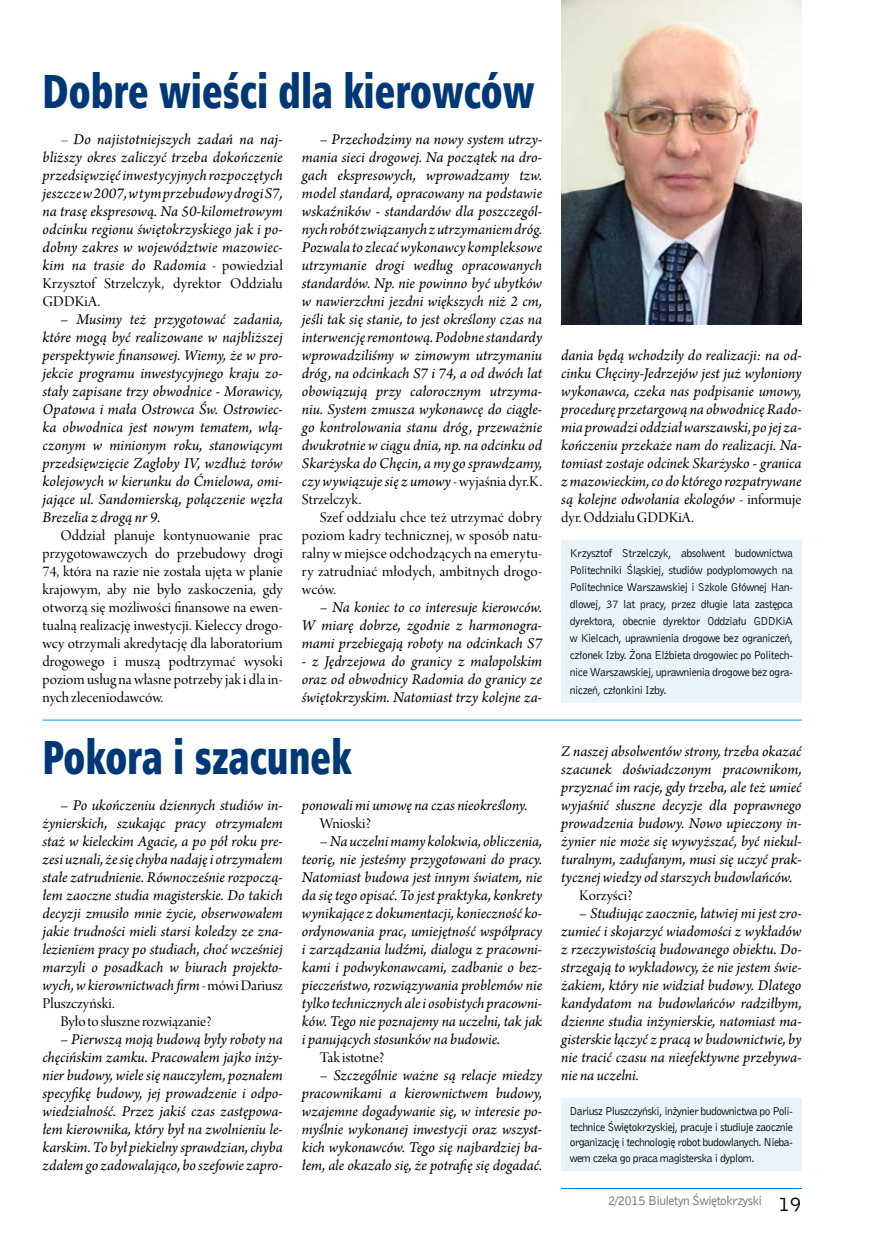
<style>
.page{position:relative;width:876px;height:1246px;background:#fff}
.page>*{position:absolute;margin:0;border:0;box-sizing:border-box;transform-origin:0 0}
.t1{font:48px "Humnst 777 X Blk Cn EU";color:#003876;scale:.8 1}
.t2{font:italic 15.75px/18px "Arno Pro";color:#000;text-align:justify}
.t3{font:15.75px/18px "Arno Pro Display";letter-spacing:.01em;color:#000}
.t4{font:13.5px "Bell Gothic EU";letter-spacing:-.05em;color:#6f6f6e}
.t5{font:11.7px/17.1px "Bell Gothic EU";letter-spacing:-.045em;color:#000;text-align:justify}
.s1{font-family:"Arno Pro Display";font-style:normal}
.s2{font-size:21px;color:#000}
</style>
<div class="page">
<hr style="left:561px;top:1188px;width:240px;height:1px;background:#008bd2">
<div style="left:561px;top:1098px;width:240px;height:72px;background:#e9f3fc"></div>
<hr style="left:43px;top:720px;width:758px;height:1px;background:#009ee3">
<div style="left:561px;top:540px;width:240px;height:162px;background:#e9f3fc"></div>
<img style="left:561px;top:0;width:240px;height:324px">
<h1 class="t1" style="left:43px;top:60px;width:617px">Dobre wieści dla kierowców</h1>
<p class="t2" style="left:302px;top:131px;width:242px;text-indent:18px">– Przechodzimy na nowy system utrzy&shy;mania sieci drogowej. Na początek na dro&shy;gach ekspresowych, wprowadzamy tzw. model standard, opracowany na podstawie wskaźników - standardów dla poszczegól&shy;nych robót związanych zutrzymaniem dróg.<br>Pozwala to zlecać wykonawcy kompleksowe utrzymanie drogi według opracowanych standardów. Np. nie powinno być ubytków w nawierzchni jezdni większych niż 2 cm, jeśli tak się stanie, to jest określony czas na interwencję remontową. Podobne standardy wprowadziliśmy w zimowym utrzymaniu dróg, na odcinkach S7 i 74, a od dwóch lat obowiązują przy całorocznym utrzyma&shy;niu. System zmusza wykonawcę do ciągłe&shy;go kontrolowania stanu dróg, przeważnie dwukrotnie w ciągu dnia, np. na odcinku od Skarżyska do Chęcin, a my go sprawdzamy, czy wywiązuje się z umowy <span class="s1">- wyjaśnia dyr.K.</span></p>
<p class="t3" style="left:302px;top:491px;width:61px">Strzelczyk.</p>
<p class="t3" style="left:320px;top:509px;width:224px">Szef oddziału chce też utrzymać dobry</p>
<p class="t3" style="left:302px;top:527px;width:242px">poziom kadry technicznej, w sposób natu-</p>
<p class="t3" style="left:302px;top:545px;width:242px">ralny w miejsce odchodzących na emerytu-</p>
<p class="t3" style="left:302px;top:563px;width:242px">ry zatrudniać młodych, ambitnych drogo-</p>
<p class="t3" style="left:302px;top:581px;width:36px">wców.</p>
<p class="t2" style="left:302px;top:599px;width:242px;text-indent:18px">– Na koniec to co interesuje kierowców.<br>W miarę dobrze, zgodnie z harmonogra&shy;mami przebiegają roboty na odcinkach S7</p>
<p class="t2" style="left:302px;top:653px;width:242px">- z Jędrzejowa do granicy z małopolskim oraz od obwodnicy Radomia do granicy ze świętokrzyskim. Natomiast trzy kolejne za-</p>
<p class="t2" style="left:43px;top:131px;width:242px;text-indent:18px"><span class="s1">–</span> Do najistotniejszych zadań na naj&shy;bliższy okres zaliczyć trzeba dokończenie przedsięwzięć inwestycyjnych rozpoczętych jeszcze w2007, wtym przebudowy drogi S7, na trasę ekspresową. Na 50-kilometrowym odcinku regionu świętokrzyskiego jak i po&shy;dobny zakres w województwie mazowiec&shy;kim na trasie do Radomia <span class="s1">- powiedział</span></p>
<p class="t3" style="left:43px;top:275px;width:242px">Krzysztof Strzelczyk, dyrektor Oddziału<br>GDDKiA.</p>
<p class="t2" style="left:43px;top:311px;width:242px;text-indent:18px">– Musimy też przygotować zadania, które mogą być realizowane w najbliższej perspektywie finansowej. Wiemy, że w pro&shy;jekcie programu inwestycyjnego kraju zo&shy;stały zapisane trzy obwodnice - Morawicy, Opatowa i mała Ostrowca Św. Ostrowiec&shy;ka obwodnica jest nowym tematem, włą&shy;czonym w minionym roku, stanowiącym przedsięwzięcie Zagłoby IV, wzdłuż torów kolejowych w kierunku do Ćmielowa, omi&shy;jające ul. Sandomierską, połączenie węzła Brezelia z drogą nr 9.</p>
<p class="t3" style="left:43px;top:527px;width:242px;text-align:justify;text-indent:18px">Oddział planuje kontynuowanie prac przygotowawczych do przebudowy drogi 74, która na razie nie została ujęta w planie krajowym, aby nie było zaskoczenia, gdy otworzą się możliwości finansowe na ewen&shy;tualną realizację inwestycji. Kieleccy drogo&shy;wcy otrzymali akredytację dla laboratorium drogowego i muszą podtrzymać wysoki poziom usług na własne potrzeby jak i dla in&shy;nych zleceniodawców.</p>
<h1 class="t1" style="left:43px;top:726px;width:387px">Pokora i szacunek</h1>
<p class="t2" style="left:302px;top:797px;width:227px">ponowali mi umowę na czas nieokreślony.</p>
<p class="t3" style="left:320px;top:815px;width:53px">Wnioski?</p>
<p class="t2" style="left:302px;top:833px;width:242px;text-indent:18px">– Na uczelni mamy kolokwia, obliczenia, teorię, nie jesteśmy przygotowani do pracy.<br>Natomiast budowa jest innym światem, nie da się tego opisać. To jest praktyka, konkrety wynikające z dokumentacji, konieczność ko&shy;ordynowania prac, umiejętność współpracy i zarządzania ludźmi, dialogu z pracowni&shy;kami i podwykonawcami, zadbanie o bez&shy;pieczeństwo, rozwiązywania problemów nie tylko technicznych ale i osobistych pracowni&shy;ków. Tego nie poznajemy na uczelni, tak jak i panujących stosunków na budowie.</p>
<p class="t3" style="left:320px;top:1049px;width:66px">Tak istotne?</p>
<p class="t2" style="left:302px;top:1067px;width:242px;text-indent:18px">– Szczególnie ważne są relacje miedzy pracownikami a kierownictwem budowy, wzajemne dogadywanie się, w interesie po&shy;myślnie wykonanej inwestycji oraz wszyst&shy;kich wykonawców. Tego się najbardziej ba&shy;łem, ale okazało się, że potrafię się dogadać.</p>
<p class="t2" style="left:43px;top:797px;width:242px;text-indent:18px">– Po ukończeniu dziennych studiów in&shy;żynierskich, szukając pracy otrzymałem staż w kieleckim Agacie, a po pół roku pre&shy;zesi uznali, że się chyba nadaję i otrzymałem stałe zatrudnienie. Równocześnie rozpoczą&shy;łem zaoczne studia magisterskie. Do takich decyzji zmusiło mnie życie, obserwowałem jakie trudności mieli starsi koledzy ze zna&shy;lezieniem pracy po studiach, choć wcześniej marzyli o posadkach w biurach projekto&shy;wych, wkierownictwach firm <span class="s1">- mówi Dariusz</span></p>
<p class="t3" style="left:61px;top:995px;width:153px;text-indent:-18px">Pluszczyński.<br>Było to słuszne rozwiązanie?</p>
<p class="t2" style="left:43px;top:1031px;width:242px;text-indent:18px">– Pierwszą moją budową były roboty na chęcińskim zamku. Pracowałem jajko inży&shy;nier budowy, wiele się nauczyłem, poznałem specyfikę budowy, jej prowadzenie i odpo&shy;wiedzialność. Przez jakiś czas zastępowa&shy;łem kierownika, który był na zwolnieniu le&shy;karskim. To był piekielny sprawdzian, chyba zdałem go zadowalająco, bo szefowie zapro-</p>
<p class="t2" style="left:561px;top:347px;width:242px">dania będą wchodziły do realizacji: na od&shy;cinku Chęciny-Jedrzejów jest już wyłoniony wykonawca, czeka nas podpisanie umowy, procedurę przetargową na obwodnicę Rado&shy;mia prowadzi oddział warszawski, po jej za&shy;kończeniu przekaże nam do realizacji. Na&shy;tomiast zostaje odcinek Skarżysko - granica zmazowieckim, co do którego rozpatrywane są kolejne odwołania ekologów <span class="s1">- informuje</span></p>
<p class="t3" style="left:561px;top:509px;width:134px">dyr. Oddziału GDDKiA.</p>
<p class="t5" style="left:570px;top:544px;width:225px">Krzysztof Strzelczyk, absolwent budownictwa Politechniki Śląskiej, studiów podyplomowych na Politechnice Warszawskiej i Szkole Głównej Han&shy;dlowej, 37 lat pracy, przez długie lata zastępca dyrektora, obecnie dyrektor Oddziału GDDKiA w Kielcach, uprawnienia drogowe bez ograniczeń, członek Izby. Żona Elżbieta drogowiec po Politech&shy;nice Warszawskiej, uprawnienia drogowe bez ogra&shy;niczeń, członkini Izby.</p>
<p class="t2" style="left:561px;top:743px;width:242px">Z naszej absolwentów strony, trzeba okazać szacunek doświadczonym pracownikom, przyznać im racje, gdy trzeba, ale też umieć wyjaśnić słuszne decyzje dla poprawnego prowadzenia budowy. Nowo upieczony in&shy;żynier nie może się wywyższać, być niekul&shy;turalnym, zadufanym, musi się uczyć prak&shy;tycznej wiedzy od starszych budowlańców.</p>
<p class="t3" style="left:579px;top:887px;width:55px">Korzyści?</p>
<p class="t2" style="left:561px;top:905px;width:242px;text-indent:18px">– Studiując zaocznie, łatwiej mi jest zro&shy;zumieć i skojarzyć wiadomości z wykładów z rzeczywistością budowanego obiektu. Do&shy;strzegają to wykładowcy, że nie jestem świe&shy;żakiem, który nie widział budowy. Dlatego kandydatom na budowlańców radziłbym, dzienne studia inżynierskie, natomiast ma&shy;gisterskie łączyć z pracą w budownictwie, by nie tracić czasu na nieefektywne przebywa&shy;nie na uczelni.</p>
<p class="t5" style="left:570px;top:1103px;width:225px;line-height:15.8px">Dariusz Pluszczyński, inżynier budownictwa po Poli&shy;technice Świętokrzyskiej, pracuje i studiuje zaocznie organizację i technologię robot budowlanych. Nieba&shy;wem czeka go praca magisterska i dyplom.</p>
<p class="t4" style="left:608px;top:1192px;width:195px">2/2015 Biuletyn Świętokrzyski <span class="s2">19</span></p>
</div>
